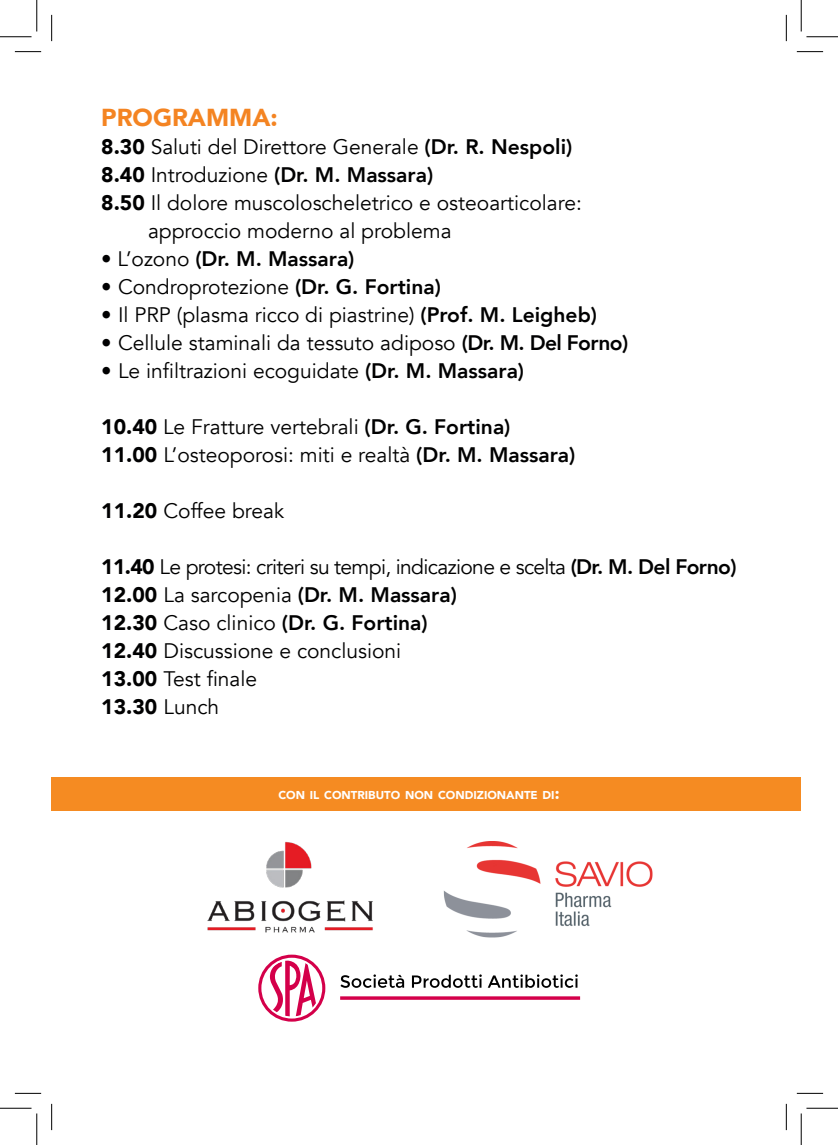
<style>
.page{position:relative;width:838px;height:1145px;background:#fff}
.page>*{position:absolute;margin:0;border:0;box-sizing:border-box;transform-origin:0 0}
.t1{font:900 24.5px "Avenir";color:#f48422}
.t2{font:21px "Avenir";color:#000001}
.t3{font:800 21px "Avenir";color:#000001}
.t4{font:21px "Avenir";letter-spacing:-.03em;color:#000001}
.t5{font:900 21px "Avenir";color:#000001}
.t6{font:900 11.38px "Avenir";color:#fff}
.s1{font-weight:900}
.s2{font-weight:800}
.s3{font-weight:400}
.s4{font-size:16.28px}
</style>
<div class="page">
<div style="left:52px;top:777px;width:749px;height:33px;background:#f58b22"></div>
<img style="left:443px;top:841px;width:210px;height:97px">
<svg style="left:340px;top:996px;width:240px;height:4px"></svg>
<svg style="left:340px;top:974px;width:237px;height:14px"></svg>
<div style="left:258px;top:955px;width:67px;height:67px;border:3px solid #d4004a;border-radius:50%"></div>
<svg style="left:265px;top:960px;width:51px;height:57px"></svg>
<img style="left:207px;top:841px;width:166px;height:92px">
<svg style="left:15px;top:51px;width:26px;height:1px"></svg>
<svg style="left:796px;top:51px;width:27px;height:1px"></svg>
<svg style="left:15px;top:1093px;width:26px;height:1px"></svg>
<svg style="left:796px;top:1093px;width:27px;height:1px"></svg>
<svg style="left:51px;top:15px;width:1px;height:26px"></svg>
<svg style="left:51px;top:1104px;width:1px;height:26px"></svg>
<svg style="left:786px;top:15px;width:1px;height:26px"></svg>
<svg style="left:786px;top:1104px;width:1px;height:26px"></svg>
<hr style="left:0;top:36px;width:32px;height:1px;background:#000">
<hr style="left:806px;top:36px;width:31px;height:1px;background:#000">
<hr style="left:0;top:1108px;width:32px;height:1px;background:#000">
<hr style="left:806px;top:1108px;width:31px;height:1px;background:#000">
<hr style="left:36px;top:0;width:1px;height:31px;background:#000">
<hr style="left:36px;top:1113px;width:1px;height:32px;background:#000">
<hr style="left:800px;top:0;width:1px;height:31px;background:#000">
<hr style="left:800px;top:1113px;width:1px;height:32px;background:#000">
<p class="t1" style="left:101px;top:96px;width:178px">PROGRAMMA:</p>
<p class="t2" style="left:101px;top:134px;width:472px"><span class="s1">8.30</span> Saluti del Direttore Generale <span class="s2">(Dr. R. Nespoli)</span></p>
<p class="t3" style="left:101px;top:158px;width:333px"><span class="s1">8.40</span> <span class="s3">Introduzione</span> (Dr. M. Massara)</p>
<p class="t2" style="left:101px;top:190px;width:482px"><span class="s1">8.50</span> Il dolore muscoloscheletrico e osteoarticolare:</p>
<p class="t2" style="left:148px;top:218px;width:305px">approccio moderno al problema</p>
<p class="t3" style="left:101px;top:242px;width:255px"><span class="s3">• L’ozono</span> (Dr. M. Massara)</p>
<p class="t2" style="left:101px;top:274px;width:341px"><span class="s1">•</span> Condroprotezione <span class="s2">(Dr. G. Fortina)</span></p>
<p class="t2" style="left:101px;top:302px;width:497px"><span class="s1">•</span> Il PRP (plasma ricco di piastrine) <span class="s2">(Prof. M. Leigheb)</span></p>
<p class="t2" style="left:101px;top:330px;width:528px"><span class="s1">•</span> Cellule staminali da tessuto adiposo <span class="s2">(Dr. M. Del Forno)</span></p>
<p class="t2" style="left:101px;top:358px;width:424px"><span class="s1">•</span> Le infiltrazioni ecoguidate <span class="s2">(Dr. M. Massara)</span></p>
<p class="t2" style="left:101px;top:414px;width:410px"><span class="s1">10.40</span> Le Fratture vertebrali <span class="s2">(Dr. G. Fortina)</span></p>
<p class="t2" style="left:101px;top:442px;width:475px"><span class="s1">11.00</span> L’osteoporosi: miti e realtà <span class="s2">(Dr. M. Massara)</span></p>
<p class="t2" style="left:101px;top:498px;width:184px"><span class="s1">11.20</span> Coffee break</p>
<p class="t4" style="left:101px;top:554px;width:636px"><span class="s1">11.40</span> Le protesi: criteri su tempi, indicazione e scelta <span class="s2">(Dr. M. Del Forno)</span></p>
<p class="t3" style="left:101px;top:578px;width:357px"><span class="s1">12.00</span> <span class="s3">La sarcopenia</span> (Dr. M. Massara)</p>
<p class="t3" style="left:101px;top:606px;width:328px"><span class="s1">12.30</span> <span class="s3">Caso clinico</span> (Dr. G. Fortina)</p>
<p class="t2" style="left:101px;top:638px;width:301px"><span class="s1">12.40</span> Discussione e conclusioni</p>
<p class="t2" style="left:101px;top:666px;width:157px"><span class="s1">13.00</span> Test finale</p>
<p class="t5" style="left:101px;top:688px;width:119px">13.30 <span class="s3">Lunch</span></p>
<p class="t6" style="left:278px;top:786px;width:282px">CON IL CONTRIBUTO NON CONDIZIONANTE DI<span class="s4">:</span></p>
</div>
